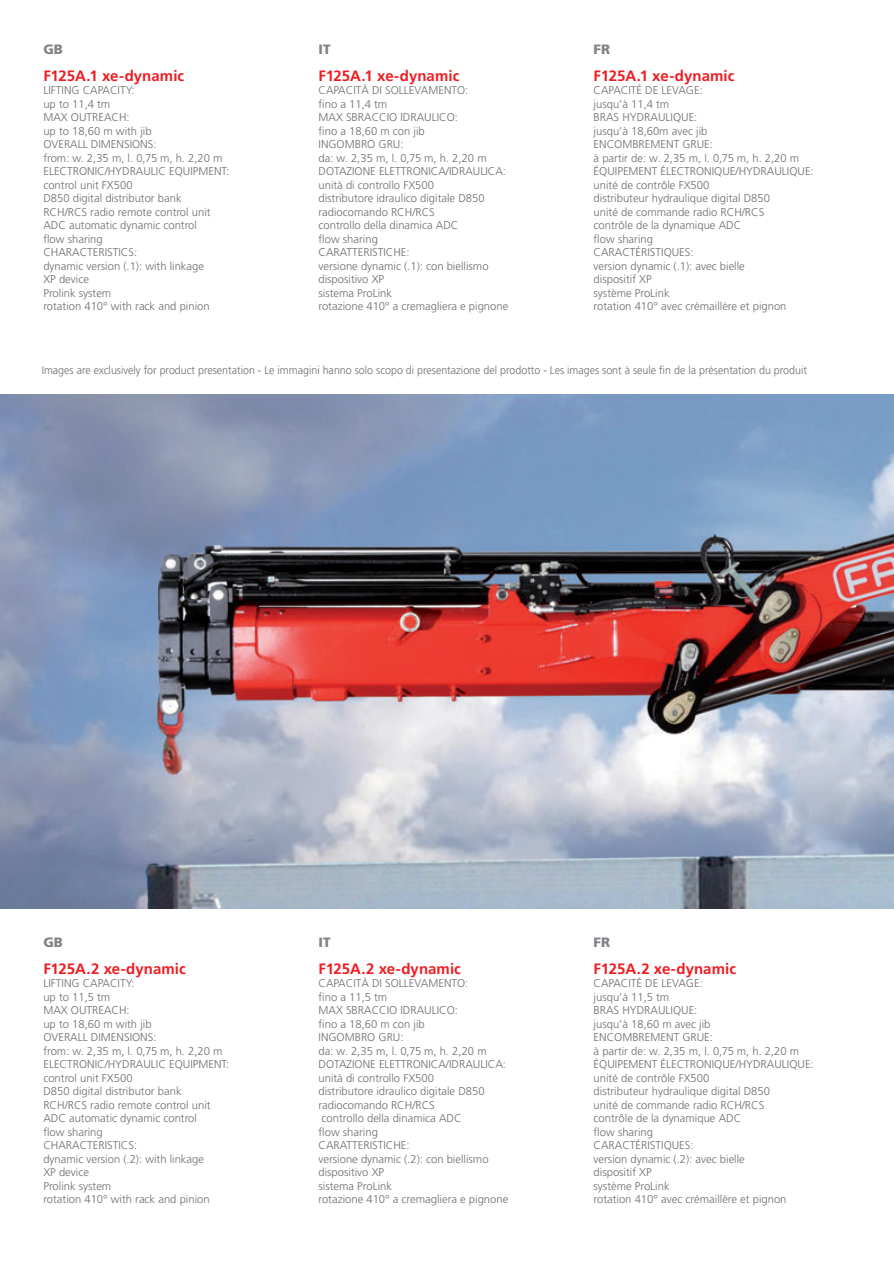
<style>
.page{position:relative;width:894px;height:1263px;background:#fff}
.page>*{position:absolute;margin:0;border:0;box-sizing:border-box;transform-origin:0 0}
.t1{font:700 15px "Frutiger";color:#ee1d23}
.t2{font:900 13.5px "Frutiger";color:#808285}
.t3{font:300 11.25px/13.5px "Frutiger";color:#6c6d70}
.t4{font:300 11.25px "Frutiger";color:#6c6d70;scale:.95 1}
</style>
<div class="page">
<img style="left:0;top:394px;width:894px;height:515px">
<p class="t2" style="left:43px;top:41px;width:21px">GB</p>
<h1 class="t1" style="left:43px;top:67px;width:142px">F125A.1 xe-dynamic</h1>
<p class="t3" style="left:43px;top:84px;width:187px">LIFTING CAPACITY:<br>up to 11,4 tm<br>MAX OUTREACH:<br>up to 18,60 m with jib<br>OVERALL DIMENSIONS:<br>from: w. 2,35 m, l. 0,75 m, h. 2,20 m<br>ELECTRONIC/HYDRAULIC EQUIPMENT: control unit FX500<br>D850 digital distributor bank<br>RCH/RCS radio remote control unit<br>ADC automatic dynamic control<br>flow sharing<br>CHARACTERISTICS:<br>dynamic version (.1): with linkage<br>XP device<br>Prolink system<br>rotation 410° with rack and pinion</p>
<p class="t2" style="left:318px;top:41px;width:14px">IT</p>
<h1 class="t1" style="left:318px;top:67px;width:142px">F125A.1 xe-dynamic</h1>
<p class="t3" style="left:318px;top:84px;width:191px">CAPACITÀ DI SOLLEVAMENTO:<br>fino a 11,4 tm<br>MAX SBRACCIO IDRAULICO:<br>fino a 18,60 m con jib<br>INGOMBRO GRU:<br>da: w. 2,35 m, l. 0,75 m, h. 2,20 m<br>DOTAZIONE ELETTRONICA/IDRAULICA: unità di controllo FX500<br>distributore idraulico digitale D850 radiocomando RCH/RCS<br>controllo della dinamica ADC<br>flow sharing<br>CARATTERISTICHE:<br>versione dynamic (.1): con biellismo dispositivo XP<br>sistema ProLink<br>rotazione 410° a cremagliera e pignone</p>
<p class="t2" style="left:593px;top:41px;width:18px">FR</p>
<h1 class="t1" style="left:593px;top:67px;width:142px">F125A.1 xe-dynamic</h1>
<p class="t3" style="left:593px;top:84px;width:222px">CAPACITÉ DE LEVAGE:<br>jusqu’à 11,4 tm<br>BRAS HYDRAULIQUE:<br>jusqu’à 18,60m avec jib<br>ENCOMBREMENT GRUE:<br>à partir de: w. 2,35 m, l. 0,75 m, h. 2,20 m<br>ÉQUIPEMENT ÉLECTRONIQUE/HYDRAULIQUE: unité de contrôle FX500<br>distributeur hydraulique digital D850<br>unité de commande radio RCH/RCS<br>contrôle de la dynamique ADC<br>flow sharing<br>CARACTÉRISTIQUES:<br>version dynamic (.1): avec bielle<br>dispositif XP<br>système ProLink<br>rotation 410° avec crémaillère et pignon</p>
<p class="t4" style="left:42px;top:364px;width:807px">Images are exclusively for product presentation - Le immagini hanno solo scopo di presentazione del prodotto - Les images sont à seule fin de la présentation du produit</p>
<p class="t2" style="left:43px;top:934px;width:21px">GB</p>
<h1 class="t1" style="left:43px;top:959px;width:144px">F125A.2 xe-dynamic</h1>
<p class="t3" style="left:43px;top:977px;width:187px">LIFTING CAPACITY:<br>up to 11,5 tm<br>MAX OUTREACH:<br>up to 18,60 m with jib<br>OVERALL DIMENSIONS:<br>from: w. 2,35 m, l. 0,75 m, h. 2,20 m<br>ELECTRONIC/HYDRAULIC EQUIPMENT: control unit FX500<br>D850 digital distributor bank<br>RCH/RCS radio remote control unit<br>ADC automatic dynamic control<br>flow sharing<br>CHARACTERISTICS:<br>dynamic version (.2): with linkage<br>XP device<br>Prolink system<br>rotation 410° with rack and pinion</p>
<p class="t2" style="left:318px;top:934px;width:14px">IT</p>
<h1 class="t1" style="left:318px;top:959px;width:144px">F125A.2 xe-dynamic</h1>
<p class="t3" style="left:318px;top:977px;width:191px">CAPACITÀ DI SOLLEVAMENTO:<br>fino a 11,5 tm<br>MAX SBRACCIO IDRAULICO:<br>fino a 18,60 m con jib<br>INGOMBRO GRU:<br>da: w. 2,35 m, l. 0,75 m, h. 2,20 m<br>DOTAZIONE ELETTRONICA/IDRAULICA: unità di controllo FX500<br>distributore idraulico digitale D850 radiocomando RCH/RCS<br>controllo della dinamica ADC<br>flow sharing<br>CARATTERISTICHE:<br>versione dynamic (.2): con biellismo dispositivo XP<br>sistema ProLink<br>rotazione 410° a cremagliera e pignone</p>
<p class="t2" style="left:593px;top:934px;width:18px">FR</p>
<h1 class="t1" style="left:593px;top:959px;width:144px">F125A.2 xe-dynamic</h1>
<p class="t3" style="left:593px;top:977px;width:222px">CAPACITÉ DE LEVAGE:<br>jusqu’à 11,5 tm<br>BRAS HYDRAULIQUE:<br>jusqu’à 18,60 m avec jib<br>ENCOMBREMENT GRUE:<br>à partir de: w. 2,35 m, l. 0,75 m, h. 2,20 m<br>ÉQUIPEMENT ÉLECTRONIQUE/HYDRAULIQUE: unité de contrôle FX500<br>distributeur hydraulique digital D850<br>unité de commande radio RCH/RCS<br>contrôle de la dynamique ADC<br>flow sharing<br>CARACTÉRISTIQUES:<br>version dynamic (.2): avec bielle<br>dispositif XP<br>système ProLink<br>rotation 410° avec crémaillère et pignon</p>
</div>
